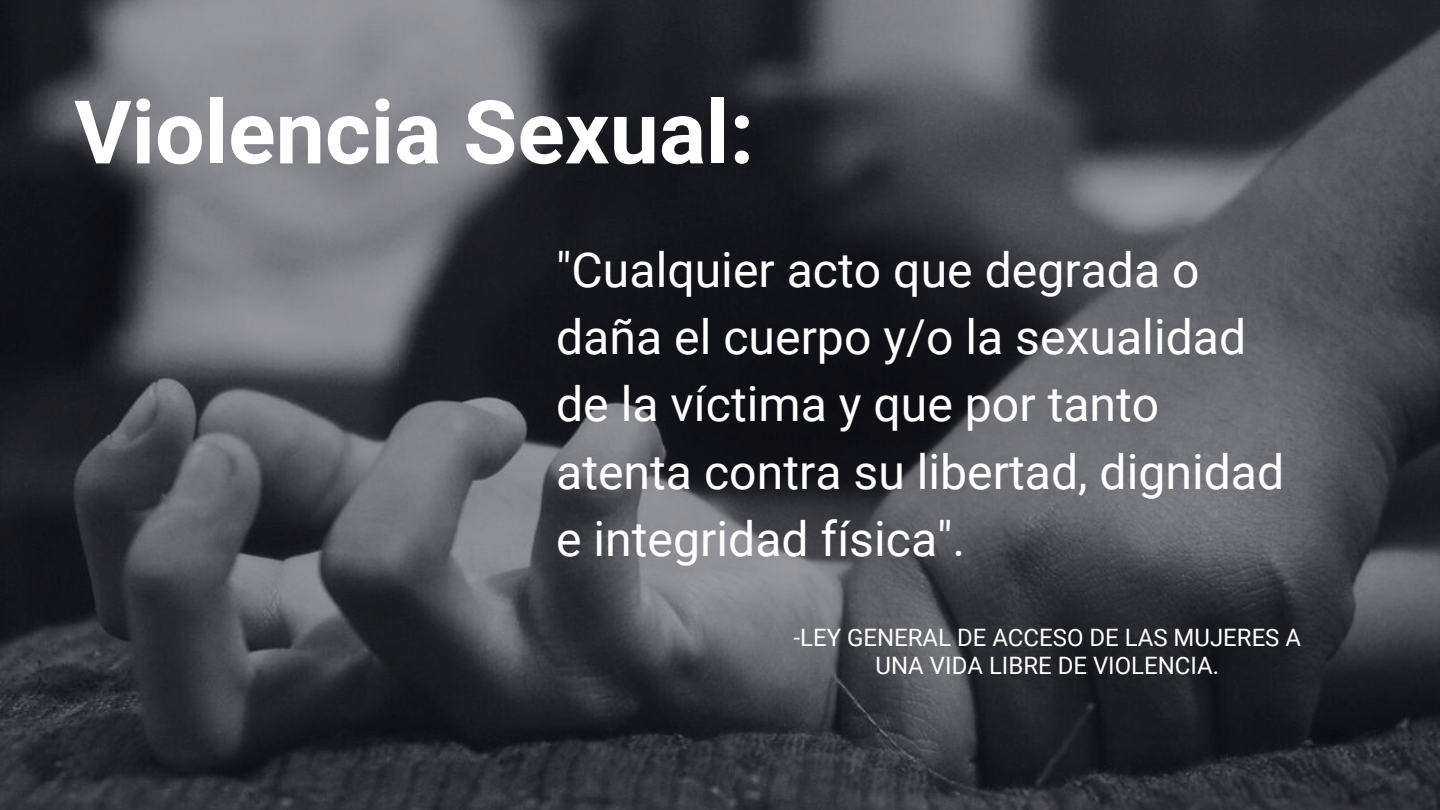
<style>
.page{position:relative;width:1440px;height:810px;background:#fff}
.page>*{position:absolute;margin:0;border:0;box-sizing:border-box;transform-origin:0 0}
.t1{font:700 88px "Roboto";color:#fff}
.t2{font:48.2px/67.3px "Roboto";color:#fff}
.t3{font:24px/28.5px "Roboto";color:#fff;text-align:center}
</style>
<div class="page">
<img style="left:0;top:0;width:1440px;height:810px">
<h1 class="t1" style="left:74px;top:82px;width:682px">Violencia Sexual:</h1>
<p class="t2" style="left:556px;top:237px;width:730px">"Cualquier acto que degrada o daña el cuerpo y/o la sexualidad de la víctima y que por tanto atenta contra su libertad, dignidad e integridad física".</p>
<p class="t3" style="left:794px;top:623px;width:509px">-LEY GENERAL DE ACCESO DE LAS MUJERES A<br>UNA VIDA LIBRE DE VIOLENCIA.</p>
</div>
